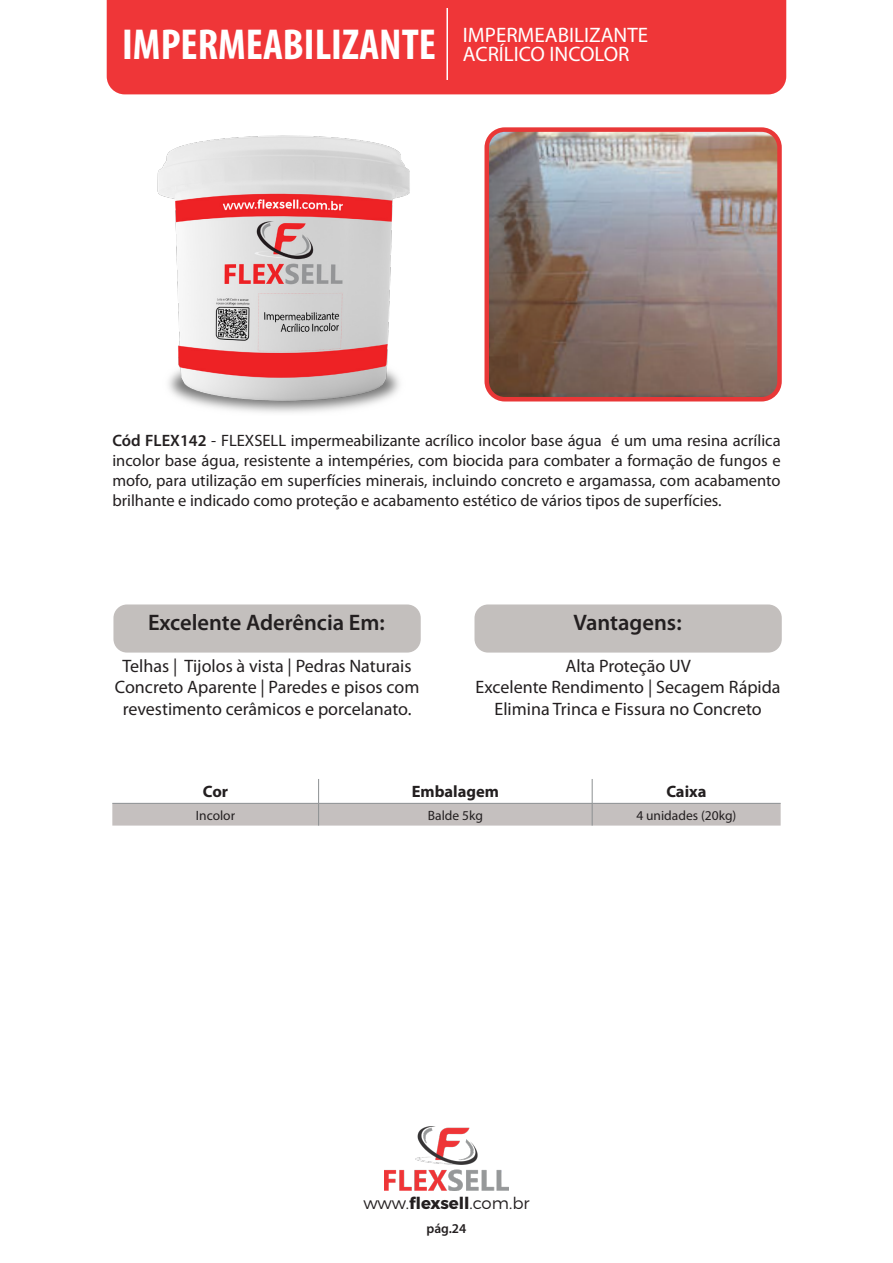
<style>
.page{position:relative;width:893px;height:1263px;background:#fff}
.page>*{position:absolute;margin:0;border:0;box-sizing:border-box;transform-origin:0 0}
.t1{font:700 condensed 43.5px "Myriad Pro";color:#fff}
.t2{font:600 22.5px "Myriad Pro";color:#231f20}
.t3{font:21px "Myriad Pro";color:#fff}
.t4{font:18px/21.6px "Myriad Pro";color:#231f20;text-align:center}
.t5{font:16.5px/19.8px "Myriad Pro";color:#231f20;text-align:justify}
.t6{font:300 16.5px "Montserrat";color:#231f20}
.t7{font:700 16.5px "Myriad Pro";color:#231f20}
.t8{font:13.5px "Myriad Pro";color:#231f20}
.t9{font:600 13.5px "Myriad Pro";color:#231f20}
.s1{font-weight:600}
.s2{font-weight:700}
</style>
<div class="page">
<div style="left:107px;top:0;width:679px;height:94px;background:#ef3638"></div>
<hr style="left:446px;top:8px;width:2px;height:72px;background:#fff">
<img style="left:384px;top:1126px;width:125px;height:65px">
<svg style="left:112px;top:779px;width:669px;height:46px"></svg>
<div style="left:113px;top:604px;width:308px;height:49px;background:#c3bfbd;border-radius:14px"></div>
<div style="left:474px;top:604px;width:308px;height:49px;background:#c3bfbd;border-radius:14px"></div>
<img style="left:157px;top:135px;width:253px;height:278px">
<img style="left:489px;top:132px;width:288px;height:264px">
<div style="left:484px;top:127px;width:298px;height:274px;border:4px solid #e93737;border-radius:18px"></div>
<p class="t1" style="left:122px;top:17px;width:315px">IMPERMEABILIZANTE</p>
<p class="t3" style="left:463px;top:23px;width:187px">IMPERMEABILIZANTE</p>
<p class="t3" style="left:463px;top:43px;width:168px">ACRÍLICO INCOLOR</p>
<p class="t5" style="left:112px;top:431px;width:670px"><span class="s1">Cód FLEX142</span> - FLEXSELL impermeabilizante acrílico incolor base água é um uma resina acrílica incolor base água, resistente a intempéries, com biocida para combater a formação de fungos e mofo, para utilização em superfícies minerais, incluindo concreto e argamassa, com acabamento brilhante e indicado como proteção e acabamento estético de vários tipos de superfícies.</p>
<p class="t2" style="left:148px;top:608px;width:238px">Excelente Aderência Em:</p>
<p class="t2" style="left:573px;top:608px;width:110px">Vantagens:</p>
<p class="t4" style="left:115px;top:655px;width:306px">Telhas | Tijolos à vista | Pedras Naturais<br>Concreto Aparente | Paredes e pisos com revestimento cerâmicos e porcelanato.</p>
<p class="t4" style="left:565px;top:655px;width:127px">Alta Proteção UV</p>
<p class="t4" style="left:476px;top:677px;width:307px">Excelente Rendimento | Secagem Rápida</p>
<p class="t4" style="left:494px;top:698px;width:269px">Elimina Trinca e Fissura no Concreto</p>
<p class="t7" style="left:203px;top:781px;width:27px">Cor</p>
<p class="t7" style="left:412px;top:781px;width:89px">Embalagem</p>
<p class="t7" style="left:666px;top:781px;width:42px">Caixa</p>
<p class="t8" style="left:196px;top:808px;width:41px">Incolor</p>
<p class="t8" style="left:428px;top:808px;width:57px">Balde 5kg</p>
<p class="t8" style="left:636px;top:808px;width:101px">4 unidades (20kg)</p>
<p class="t6" style="left:363px;top:1190px;width:168px">www.<span class="s2">flexsell</span>.com.br</p>
<p class="t9" style="left:426px;top:1219px;width:41px">pág.24</p>
</div>
